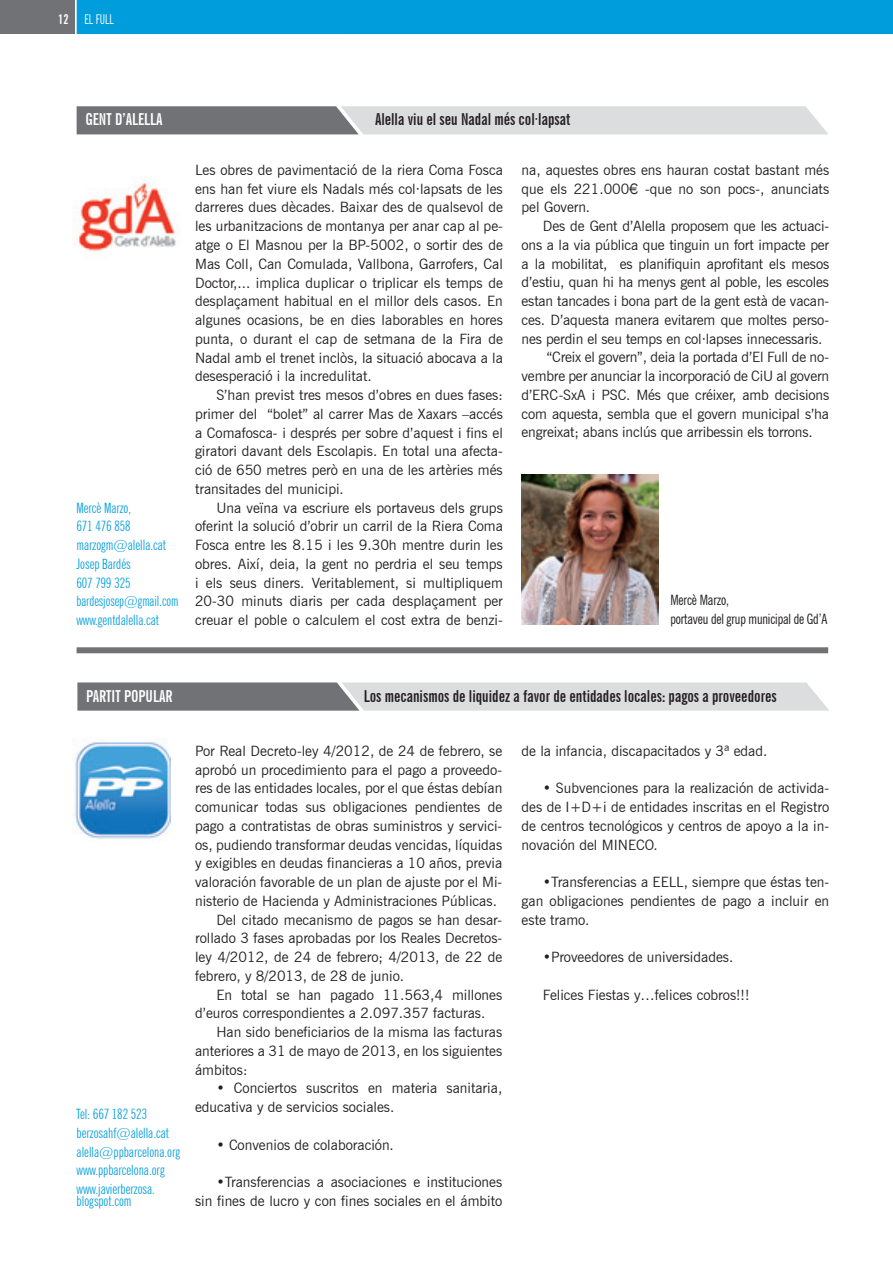
<style>
.page{position:relative;width:893px;height:1263px;background:#fff}
.page>*{position:absolute;margin:0;border:0;box-sizing:border-box;transform-origin:0 0}
.t1{font:700 extra-condensed 16.5px "News Gothic BT";color:#231f20}
.t2{font:700 extra-condensed 16.5px "News Gothic BT";color:#fff}
.t3{font:14.25px/18.8px "News Gothic BT";color:#231f20;text-align:justify}
.t4{font:extra-condensed 14.25px/18.8px "News Gothic BT";color:#009ddc}
.t5{font:condensed 14.25px/18.8px "News Gothic BT";letter-spacing:-.01em;color:#231f20;scale:.95 1}
.t6{font:extra-condensed 13.5px "News Gothic BT";color:#fff}
.s1{font-weight:700}
.s2{font-family:"News Gothic"}
</style>
<div class="page">
<div style="left:0;top:0;width:75px;height:34px;background:#717275"></div>
<div style="left:77px;top:0;width:816px;height:34px;background:#009ddc"></div>
<svg style="left:77px;top:106px;width:751px;height:28px;background:#b6b7ba"></svg>
<svg style="left:77px;top:682px;width:752px;height:29px;background:#b8b9bb"></svg>
<div style="left:77px;top:647px;width:751px;height:6px;background:#717275"></div>
<img style="left:74px;top:742px;width:96px;height:97px">
<img style="left:74px;top:183px;width:102px;height:69px">
<img style="left:521px;top:474px;width:137px;height:151px">
<p class="t6" style="left:58px;top:11px;width:57px"><span class="s1">12</span> EL FULL</p>
<p class="t2" style="left:85px;top:109px;width:79px">GENT D’ALELLA</p>
<p class="t4" style="left:76px;top:498px;width:103px">Mercè Marzo,<br>671 476 858 marzogm@alella.cat<br>Josep Bardés<br>607 799 325 bardesjosep@gmail.com www.gentdalella.cat</p>
<p class="t1" style="left:375px;top:109px;width:197px">Alella viu el seu Nadal més col·lapsat</p>
<p class="t3" style="left:195px;top:160px;width:309px">Les obres de pavimentació de la riera Coma Fosca ens han fet viure els Nadals més col·lapsats de les darreres dues dècades. Baixar des de qualsevol de les urbanitzacions de montanya per anar cap al pe&shy;atge o El Masnou per la BP-5002, o sortir des de Mas Coll, Can Comulada, Vallbona, Garrofers, Cal Doctor,... implica duplicar o triplicar els temps de desplaçament habitual en el millor dels casos. En algunes ocasions, be en dies laborables en hores punta, o durant el cap de setmana de la Fira de Nadal amb el trenet inclòs, la situació abocava a la desesperació i la incredulitat.</p>
<p class="t3" style="left:195px;top:385px;width:309px;text-indent:21px">S’han previst tres mesos d’obres en dues fases: primer del “bolet” al carrer Mas de Xaxars –accés a Comafosca- i després per sobre d’aquest i fins el giratori davant dels Escolapis. En total una afecta&shy;ció de 650 metres però en una de les artèries més transitades del municipi.</p>
<p class="t3" style="left:195px;top:498px;width:309px;text-indent:21px">Una veïna va escriure els portaveus dels grups oferint la solució d’obrir un carril de la Riera Coma Fosca entre les 8.15 i les 9.30h mentre durin les obres. Així, deia, la gent no perdria el seu temps i els seus diners. Veritablement, si multipliquem 20-30 minuts diaris per cada desplaçament per creuar el poble o calculem el cost extra de benzi-</p>
<p class="t3" style="left:522px;top:160px;width:309px">na, aquestes obres ens hauran costat bastant més que els 221.000<span class="s2">€</span> -que no son pocs-, anunciats pel Govern.</p>
<p class="t3" style="left:543px;top:216px;width:288px">Des de Gent d’Alella proposem que les actuaci-</p>
<p class="t3" style="left:522px;top:235px;width:309px">ons a la via pública que tinguin un fort impacte per</p>
<p class="t3" style="left:522px;top:254px;width:309px">a la mobilitat, es planifiquin aprofitant els mesos</p>
<p class="t3" style="left:522px;top:273px;width:309px">d’estiu, quan hi ha menys gent al poble, les escoles</p>
<p class="t3" style="left:522px;top:291px;width:309px">estan tancades i bona part de la gent està de vacan-</p>
<p class="t3" style="left:522px;top:310px;width:309px">ces. D’aquesta manera evitarem que moltes perso-</p>
<p class="t3" style="left:522px;top:329px;width:302px">nes perdin el seu temps en col·lapses innecessaris.</p>
<p class="t3" style="left:547px;top:348px;width:284px">“Creix el govern”, deia la portada d’El Full de no-</p>
<p class="t3" style="left:522px;top:366px;width:309px">vembre per anunciar la incorporació de CiU al govern</p>
<p class="t3" style="left:522px;top:385px;width:309px">d’ERC-SxA i PSC. Més que créixer, amb decisions</p>
<p class="t3" style="left:522px;top:404px;width:309px">com aquesta, sembla que el govern municipal s’ha</p>
<p class="t3" style="left:522px;top:423px;width:293px">engreixat; abans inclús que arribessin els torrons.</p>
<p class="t5" style="left:670px;top:590px;width:167px">Mercè Marzo,<br>portaveu del grup municipal de Gd’A</p>
<p class="t2" style="left:86px;top:686px;width:88px">PARTIT POPULAR</p>
<p class="t1" style="left:364px;top:686px;width:414px">Los mecanismos de liquidez a favor de entidades locales: pagos a proveedores</p>
<p class="t4" style="left:77px;top:1105px;width:105px">Tel: 667 182 523 berzosahf@alella.cat alella@ppbarcelona.org www.ppbarcelona.org www.javierberzosa.</p>
<p class="t4" style="left:77px;top:1192px;width:56px">blogspot.com</p>
<p class="t3" style="left:195px;top:741px;width:309px">Por Real Decreto-ley 4/2012, de 24 de febrero, se</p>
<p class="t3" style="left:195px;top:760px;width:309px">aprobó un procedimiento para el pago a proveedo-</p>
<p class="t3" style="left:195px;top:779px;width:309px">res de las entidades locales, por el que éstas debían</p>
<p class="t3" style="left:195px;top:797px;width:309px">comunicar todas sus obligaciones pendientes de</p>
<p class="t3" style="left:195px;top:816px;width:309px">pago a contratistas de obras suministros y servici-</p>
<p class="t3" style="left:195px;top:835px;width:309px">os, pudiendo transformar deudas vencidas, líquidas</p>
<p class="t3" style="left:195px;top:854px;width:309px">y exigibles en deudas financieras a 10 años, previa</p>
<p class="t3" style="left:195px;top:872px;width:309px">valoración favorable de un plan de ajuste por el Mi-</p>
<p class="t3" style="left:195px;top:891px;width:303px">nisterio de Hacienda y Administraciones Públicas.</p>
<p class="t3" style="left:216px;top:910px;width:287px">Del citado mecanismo de pagos se han desar-</p>
<p class="t3" style="left:195px;top:929px;width:309px">rollado 3 fases aprobadas por los Reales Decretos-</p>
<p class="t3" style="left:195px;top:948px;width:309px">ley 4/2012, de 24 de febrero; 4/2013, de 22 de</p>
<p class="t3" style="left:195px;top:966px;width:210px">febrero, y 8/2013, de 28 de junio.</p>
<p class="t3" style="left:216px;top:985px;width:287px">En total se han pagado 11.563,4 millones</p>
<p class="t3" style="left:195px;top:1004px;width:292px">d’euros correspondientes a 2.097.357 facturas.</p>
<p class="t3" style="left:216px;top:1023px;width:287px">Han sido beneficiarios de la misma las facturas</p>
<p class="t3" style="left:195px;top:1041px;width:309px">anteriores a 31 de mayo de 2013, en los siguientes</p>
<p class="t3" style="left:195px;top:1060px;width:54px">ámbitos:</p>
<p class="t3" style="left:195px;top:1079px;width:309px;text-indent:21px">• Conciertos suscritos en materia sanitaria, educativa y de servicios sociales.</p>
<p class="t3" style="left:216px;top:1135px;width:179px">• Convenios de colaboración.</p>
<p class="t3" style="left:195px;top:1173px;width:309px;text-align:right">•Transferencias a asociaciones e instituciones<br>sin fines de lucro y con fines sociales en el ámbito</p>
<p class="t3" style="left:522px;top:741px;width:247px">de la infancia, discapacitados y 3ª edad.</p>
<p class="t3" style="left:522px;top:779px;width:309px;text-indent:21px">• Subvenciones para la realización de activida&shy;des de I+D+i de entidades inscritas en el Registro de centros tecnológicos y centros de apoyo a la in&shy;novación del MINECO.</p>
<p class="t3" style="left:522px;top:873px;width:309px;text-indent:21px">•Transferencias a EELL, siempre que éstas ten&shy;gan obligaciones pendientes de pago a incluir en este tramo.</p>
<p class="t3" style="left:543px;top:948px;width:192px">•Proveedores de universidades.</p>
<p class="t3" style="left:543px;top:985px;width:208px">Felices Fiestas y…felices cobros!!!</p>
</div>
